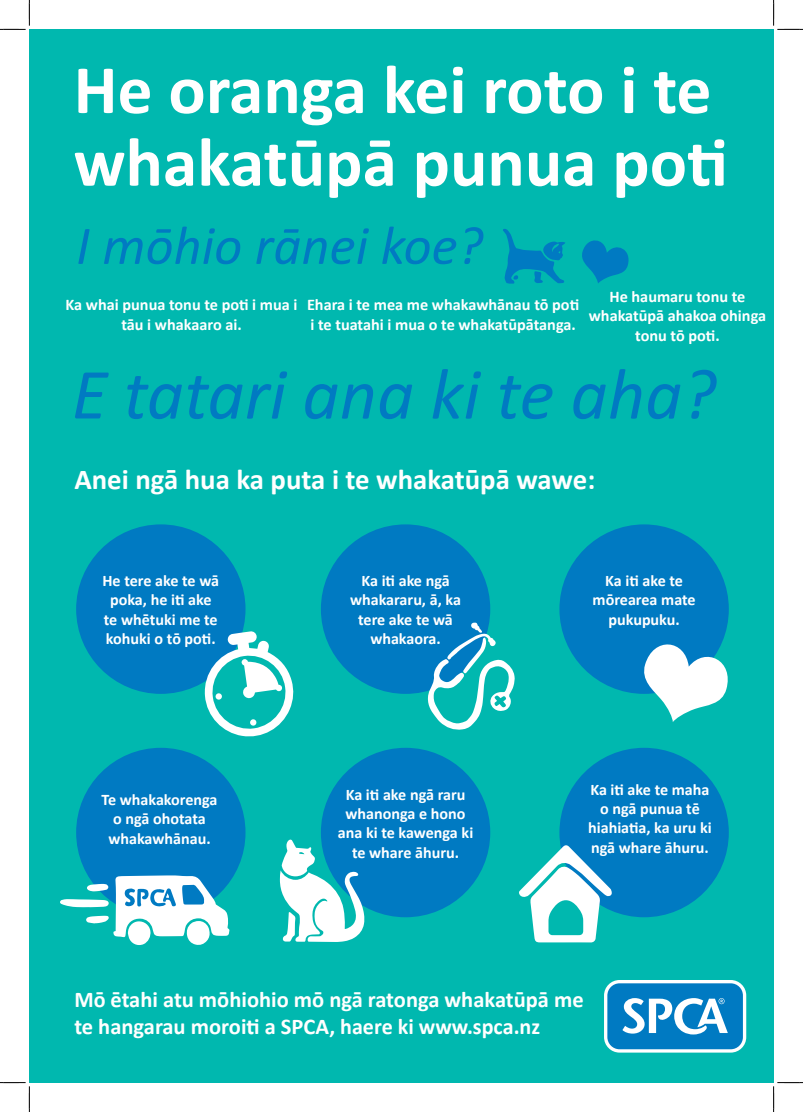
<style>
.page{position:relative;width:803px;height:1112px;background:#fff}
.page>*{position:absolute;margin:0;border:0;box-sizing:border-box;transform-origin:0 0}
.Sub_title{font:italic 72.62px "Calibri";color:#007ac2}
.t1{font:700 69.62px/72.6px "Calibri";color:#fff}
.Sub_title-2{font:italic 54.62px "Calibri";color:#007ac2}
.Sub_title-3{font:700 28.75px "Calibri";color:#fff}
.Sub_title-4{font:700 22.5px/27px "Calibri";color:#fff}
.BOdy{font:700 16.25px/19.5px "Calibri";color:#fff;text-align:center}
.BOdy-2{font:700 16.12px/19.4px "Calibri";color:#fff;text-align:center}
</style>
<div class="page">
<div style="left:29px;top:29px;width:744px;height:1053px;background:#00b8af"></div>
<div style="left:76px;top:524px;width:169px;height:169px;background:#007ac2;border-radius:50%"></div>
<div style="left:321px;top:524px;width:169px;height:169px;background:#007ac2;border-radius:50%"></div>
<div style="left:559px;top:524px;width:170px;height:169px;background:#007ac2;border-radius:50%"></div>
<div style="left:559px;top:747px;width:170px;height:170px;background:#007ac2;border-radius:50%"></div>
<div style="left:321px;top:747px;width:169px;height:170px;background:#007ac2;border-radius:50%"></div>
<div style="left:76px;top:747px;width:169px;height:170px;background:#007ac2;border-radius:50%"></div>
<svg style="left:519px;top:844px;width:93px;height:98px"></svg>
<svg style="left:280px;top:839px;width:84px;height:102px"></svg>
<svg style="left:60px;top:875px;width:169px;height:70px"></svg>
<svg style="left:428px;top:622px;width:87px;height:108px"></svg>
<svg style="left:203px;top:631px;width:91px;height:106px"></svg>
<div style="left:215px;top:693px;width:7px;height:6px;background:#fff;border-radius:50%"></div>
<div style="left:250px;top:719px;width:7px;height:6px;background:#fff;border-radius:50%"></div>
<svg style="left:640px;top:636px;width:88px;height:86px"></svg>
<svg style="left:582px;top:240px;width:47px;height:43px"></svg>
<svg style="left:503px;top:229px;width:62px;height:55px"></svg>
<svg style="left:604px;top:980px;width:142px;height:72px;background:#48a0d2"></svg>
<svg style="left:0;top:0;width:30px;height:30px"></svg>
<svg style="left:0;top:1082px;width:30px;height:29px"></svg>
<svg style="left:773px;top:0;width:30px;height:30px"></svg>
<svg style="left:773px;top:1081px;width:30px;height:30px"></svg>
<p class="t1" style="left:74px;top:53px;width:656px">He oranga kei roto i te whakatūpā punua poti</p>
<p class="Sub_title-2" style="left:76px;top:208px;width:408px">I mōhio rānei koe?</p>
<p class="BOdy" style="left:66px;top:295px;width:234px">Ka whai punua tonu te poti i mua i tāu i whakaaro ai.</p>
<p class="BOdy" style="left:307px;top:295px;width:274px;text-align:left">Ehara i te mea me whakawhānau tō poti i te tuatahi i mua o te whakatūpātanga.</p>
<p class="BOdy" style="left:589px;top:286px;width:179px">He haumaru tonu te whakatūpā ahakoa ohinga tonu tō poti.</p>
<p class="Sub_title" style="left:72px;top:344px;width:646px">E tatari ana ki te aha?</p>
<p class="Sub_title-3" style="left:74px;top:458px;width:522px">Anei ngā hua ka puta i te whakatūpā wawe:</p>
<p class="BOdy-2" style="left:102px;top:570px;width:118px">He tere ake te wā poka, he iti ake te whētuki me te kohuki o tō poti.</p>
<p class="BOdy-2" style="left:350px;top:570px;width:112px">Ka iti ake ngā whakararu, ā, ka tere ake te wā whakaora.</p>
<p class="BOdy-2" style="left:592px;top:570px;width:105px">Ka iti ake te mōrearea mate pukupuku.</p>
<p class="BOdy-2" style="left:101px;top:789px;width:118px">Te whakakorenga o ngā ohotata whakawhānau.</p>
<p class="BOdy-2" style="left:338px;top:784px;width:137px">Ka iti ake ngā raru whanonga e hono ana ki te kawenga ki te whare āhuru.</p>
<p class="BOdy-2" style="left:588px;top:779px;width:125px">Ka iti ake te maha o ngā punua tē hiahiatia, ka uru ki ngā whare āhuru.</p>
<p class="Sub_title-4" style="left:74px;top:985px;width:511px">Mō ētahi atu mōhiohio mō ngā ratonga whakatūpā me te hangarau moroiti a SPCA, haere ki www.spca.nz</p>
</div>
